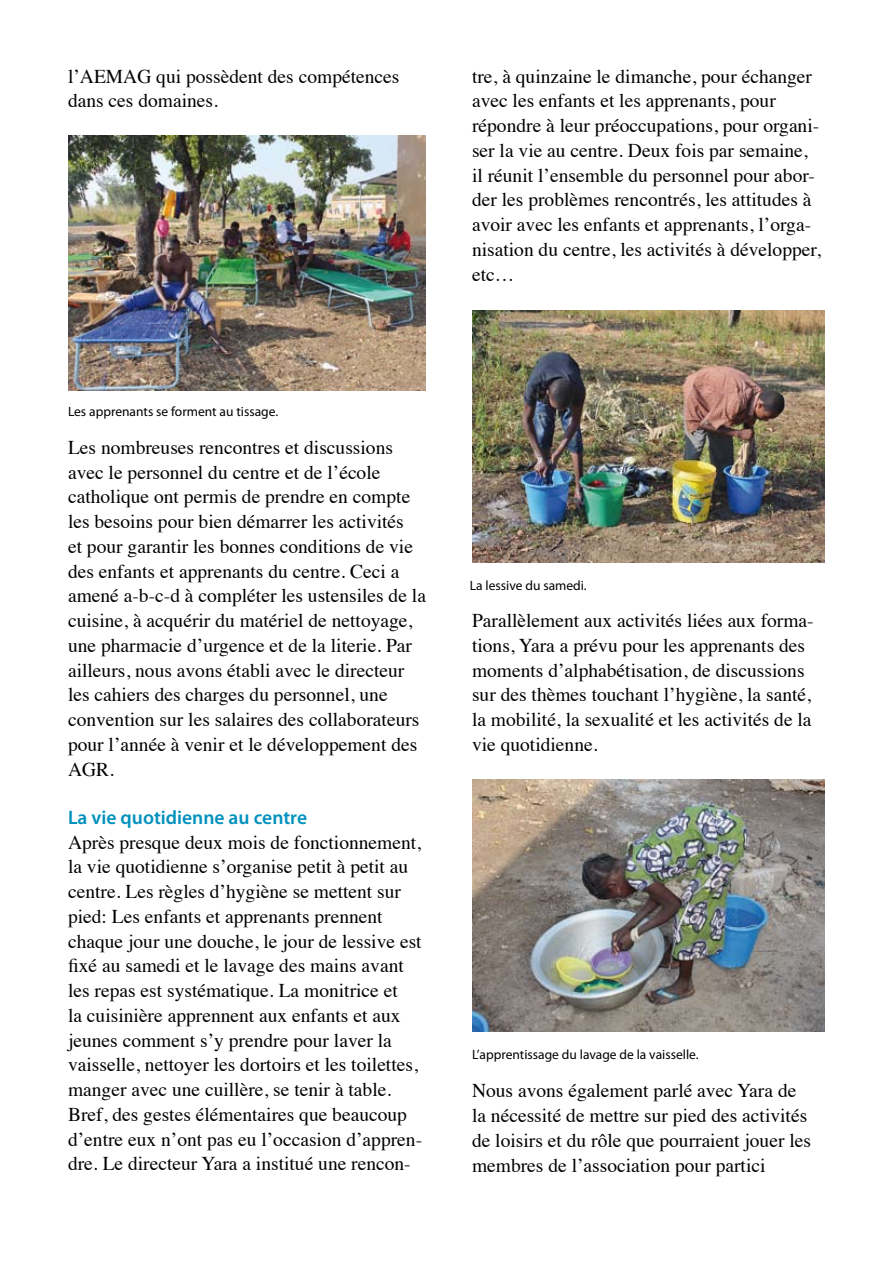
<style>
.page{position:relative;width:893px;height:1263px;background:#fff}
.page>*{position:absolute;margin:0;border:0;box-sizing:border-box;transform-origin:0 0}
.t1{font:19.5px/24.8px "Times";color:#000}
.t2{font:600 19.5px "Myriad Pro";color:#0091bd}
.t3{font:13.5px "Myriad Pro";color:#000}
</style>
<div class="page">
<img style="left:68px;top:135px;width:357px;height:255px">
<img style="left:472px;top:310px;width:353px;height:253px">
<img style="left:472px;top:780px;width:353px;height:252px">
<p class="t1" style="left:68px;top:62px;width:333px">l’AEMAG qui possèdent des compétences dans ces domaines.</p>
<p class="t1" style="left:472px;top:62px;width:351px">tre, à quinzaine le dimanche, pour échanger avec les enfants et les apprenants, pour répondre à leur préoccupations, pour organi&shy;ser la vie au centre. Deux fois par semaine, il réunit l’ensemble du personnel pour abor&shy;der les problèmes rencontrés, les attitudes à avoir avec les enfants et apprenants, l’orga&shy;nisation du centre, les activités à développer, etc…</p>
<p class="t3" style="left:68px;top:404px;width:212px">Les apprenants se forment au tissage.</p>
<p class="t1" style="left:68px;top:433px;width:359px">Les nombreuses rencontres et discussions avec le personnel du centre et de l’école catholique ont permis de prendre en compte les besoins pour bien démarrer les activités<br>et pour garantir les bonnes conditions de vie des enfants et apprenants du centre. Ceci a amené a-b-c-d à compléter les ustensiles de la cuisine, à acquérir du matériel de nettoyage, une pharmacie d’urgence et de la literie. Par ailleurs, nous avons établi avec le directeur les cahiers des charges du personnel, une convention sur les salaires des collaborateurs pour l’année à venir et le développement des AGR.</p>
<p class="t2" style="left:68px;top:805px;width:241px">La vie quotidienne au centre</p>
<p class="t1" style="left:68px;top:828px;width:356px">Après presque deux mois de fonctionnement, la vie quotidienne s’organise petit à petit au centre. Les règles d’hygiène se mettent sur pied: Les enfants et apprenants prennent chaque jour une douche, le jour de lessive est fixé au samedi et le lavage des mains avant les repas est systématique. La monitrice et<br>la cuisinière apprennent aux enfants et aux jeunes comment s’y prendre pour laver la vaisselle, nettoyer les dortoirs et les toilettes, manger avec une cuillère, se tenir à table.<br>Bref, des gestes élémentaires que beaucoup d’entre eux n’ont pas eu l’occasion d’appren&shy;dre. Le directeur Yara a institué une rencon-</p>
<p class="t3" style="left:470px;top:577px;width:118px">La lessive du samedi.</p>
<p class="t1" style="left:472px;top:606px;width:343px">Parallèlement aux activités liées aux forma&shy;tions, Yara a prévu pour les apprenants des moments d’alphabétisation, de discussions sur des thèmes touchant l’hygiène, la santé, la mobilité, la sexualité et les activités de la vie quotidienne.</p>
<p class="t3" style="left:472px;top:1046px;width:228px">L’apprentissage du lavage de la vaisselle.</p>
<p class="t1" style="left:472px;top:1077px;width:341px">Nous avons également parlé avec Yara de la nécessité de mettre sur pied des activités de loisirs et du rôle que pourraient jouer les membres de l’association pour partici</p>
</div>
